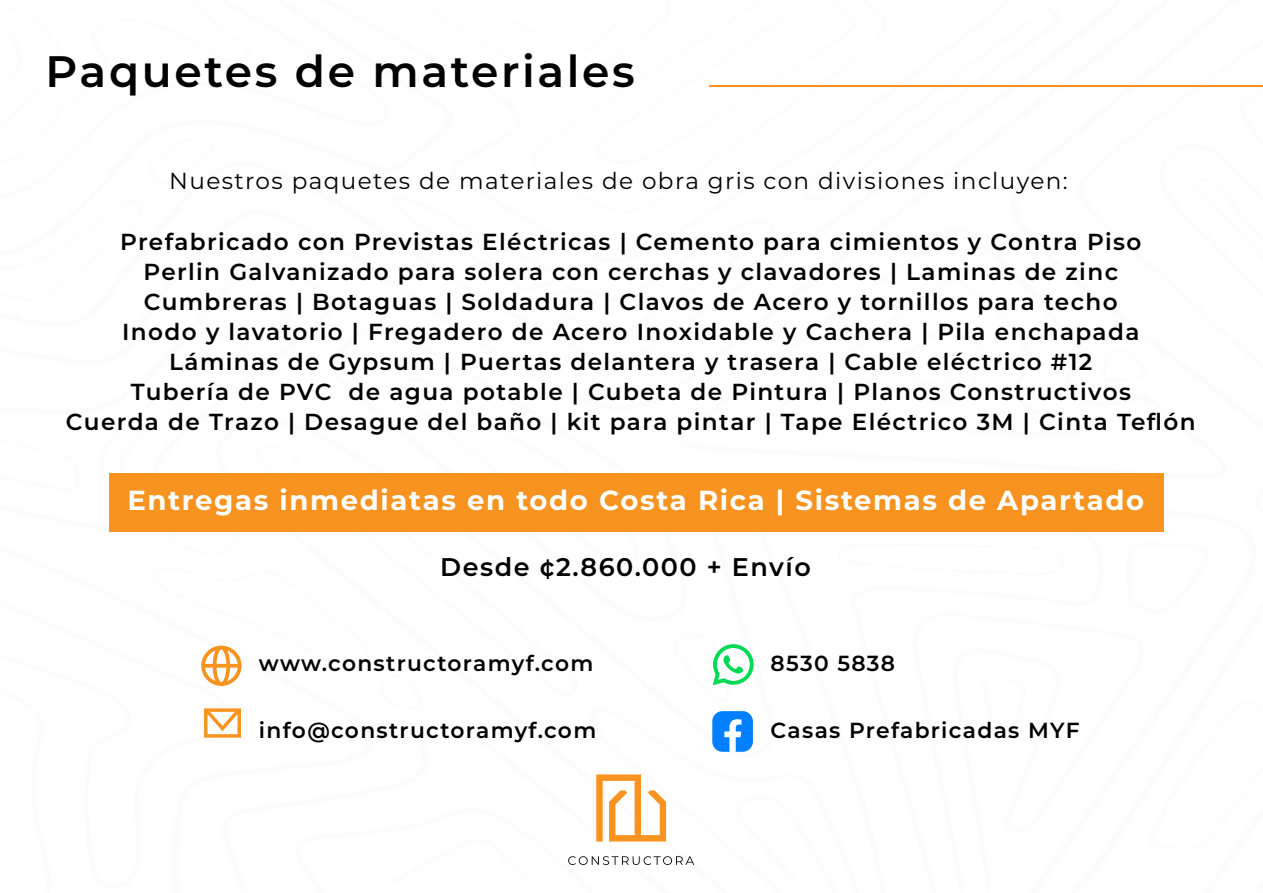
<style>
.page{position:relative;width:1263px;height:893px;background:#fff}
.page>*{position:absolute;margin:0;border:0;box-sizing:border-box;transform-origin:0 0}
.t1{font:600 43.95px "Montserrat";letter-spacing:.06em;color:#000}
.t2{font:700 27.6px "Montserrat";letter-spacing:.06em;color:#fff}
.t3{font:600 25.5px "Montserrat";letter-spacing:.06em;color:#000}
.t4{font:600 23.1px/30px "Montserrat";letter-spacing:.06em;color:#000;text-align:center}
.t5{font:23.1px "Montserrat";letter-spacing:.06em;color:#000}
.t6{font:600 21.75px "Montserrat";letter-spacing:.06em;color:#000}
</style>
<div class="page">
<div style="left:109px;top:473px;width:1055px;height:58px;background:#f7931e"></div>
<hr style="left:709px;top:86px;width:554px;height:1px;background:#f7931e">
<svg style="left:568px;top:856px;width:126px;height:8px"></svg>
<svg style="left:596px;top:774px;width:70px;height:67px"></svg>
<svg style="left:201px;top:645px;width:41px;height:41px"></svg>
<svg style="left:204px;top:708px;width:37px;height:29px"></svg>
<svg style="left:713px;top:644px;width:41px;height:41px"></svg>
<svg style="left:712px;top:711px;width:41px;height:40px"></svg>
<h1 class="t1" style="left:46px;top:40px;width:591px">Paquetes de materiales</h1>
<p class="t5" style="left:169px;top:164px;width:900px">Nuestros paquetes de materiales de obra gris con divisiones incluyen:</p>
<p class="t4" style="left:66px;top:226px;width:1131px">Prefabricado con Previstas Eléctricas | Cemento para cimientos y Contra Piso<br>Perlin Galvanizado para solera con cerchas y clavadores | Laminas de zinc<br>Cumbreras | Botaguas | Soldadura | Clavos de Acero y tornillos para techo<br>Inodo y lavatorio | Fregadero de Acero Inoxidable y Cachera | Pila enchapada Láminas de Gypsum | Puertas delantera y trasera | Cable eléctrico #12<br>Tubería de PVC de agua potable | Cubeta de Pintura | Planos Constructivos<br>Cuerda de Trazo | Desague del baño | kit para pintar | Tape Eléctrico 3M | Cinta Teflón</p>
<p class="t2" style="left:127px;top:480px;width:1018px">Entregas inmediatas en todo Costa Rica | Sistemas de Apartado</p>
<p class="t3" style="left:440px;top:548px;width:372px">Desde ¢2.860.000 + Envío</p>
<p class="t6" style="left:259px;top:647px;width:336px">www.constructoramyf.com</p>
<p class="t6" style="left:259px;top:715px;width:339px">info@constructoramyf.com</p>
<p class="t6" style="left:771px;top:648px;width:126px">8530 5838</p>
<p class="t6" style="left:771px;top:715px;width:311px">Casas Prefabricadas MYF</p>
</div>
